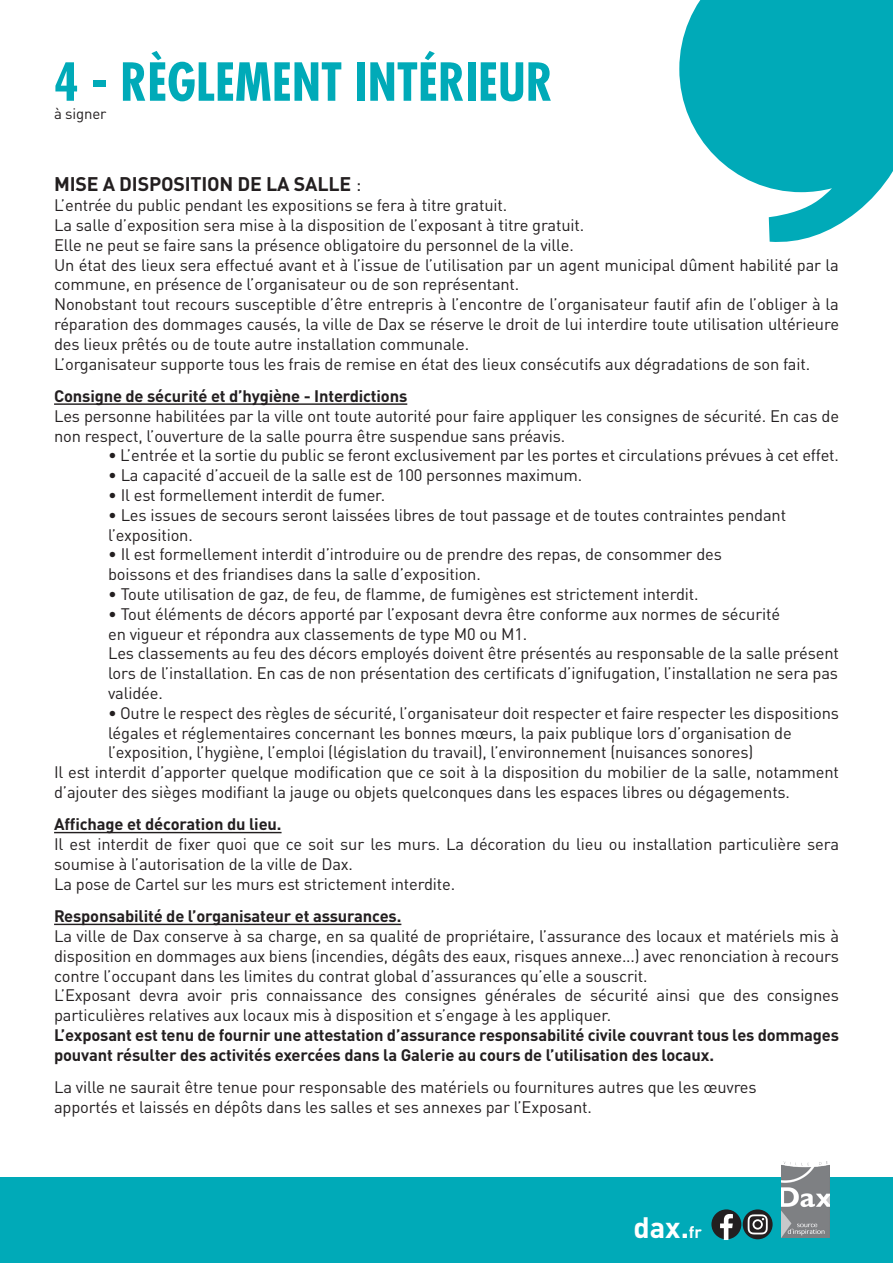
<style>
.page{position:relative;width:893px;height:1263px;background:#fff}
.page>*{position:absolute;margin:0;border:0;box-sizing:border-box;transform-origin:0 0}
.t1{font:700 condensed 51px "Futura Std";color:#00aab8}
.t2{font:700 29.1px "DINOT";color:#fff}
.t3{font:700 19.5px "DINOT";letter-spacing:-.01em;color:#231f20}
.t4{font:16.5px/19.8px "DINOT";letter-spacing:-.01em;color:#231f20}
.t5{font:700 16.5px/19.8px "DINOT";letter-spacing:-.01em;color:#231f20}
.t6{font:15px "DINOT";letter-spacing:-.01em;color:#231f20}
.s1{font-weight:400}
.s2{font-size:16.5px}
</style>
<div class="page">
<hr style="left:54px;top:403px;width:353px;height:2px;background:#231f20">
<hr style="left:54px;top:832px;width:228px;height:1px;background:#231f20">
<hr style="left:54px;top:924px;width:347px;height:1px;background:#231f20">
<div style="left:0;top:1178px;width:893px;height:85px;background:#00aab8"></div>
<img style="left:782px;top:1162px;width:47px;height:76px">
<div style="left:711px;top:1209px;width:30px;height:30px;background:#231f20;border-radius:50%"></div>
<svg style="left:743px;top:1209px;width:30px;height:30px"></svg>
<svg style="left:748px;top:1214px;width:20px;height:20px"></svg>
<svg style="left:720px;top:1214px;width:13px;height:26px"></svg>
<svg style="left:679px;top:0;width:214px;height:242px;fill:#00aab8"></svg>
<h1 class="t1" style="left:54px;top:50px;width:500px">4 - RÈGLEMENT INTÉRIEUR</h1>
<p class="t6" style="left:54px;top:104px;width:54px">à signer</p>
<p class="t3" style="left:54px;top:171px;width:309px">MISE A DISPOSITION DE LA SALLE <span class="s1">:</span></p>
<p class="t4" style="left:54px;top:195px;width:786px">L’entrée du public pendant les expositions se fera à titre gratuit.<br>La salle d’exposition sera mise à la disposition de l’exposant à titre gratuit.<br>Elle ne peut se faire sans la présence obligatoire du personnel de la ville.<br>Un état des lieux sera effectué avant et à l’issue de l’utilisation par un agent municipal dûment habilité par la commune, en présence de l’organisateur ou de son représentant.<br>Nonobstant tout recours susceptible d’être entrepris à l’encontre de l’organisateur fautif afin de l’obliger à la réparation des dommages causés, la ville de Dax se réserve le droit de lui interdire toute utilisation ultérieure des lieux prêtés ou de toute autre installation communale.<br>L’organisateur supporte tous les frais de remise en état des lieux consécutifs aux dégradations de son fait.</p>
<p class="t5" style="left:54px;top:386px;width:355px">Consigne de sécurité et d’hygiène - Interdictions</p>
<p class="t4" style="left:54px;top:406px;width:786px">Les personne habilitées par la ville ont toute autorité pour faire appliquer les consignes de sécurité. En cas de non respect, l’ouverture de la salle pourra être suspendue sans préavis.</p>
<p class="t4" style="left:108px;top:445px;width:732px">• L’entrée et la sortie du public se feront exclusivement par les portes et circulations prévues à cet effet.</p>
<p class="t4" style="left:108px;top:465px;width:476px">• La capacité d’accueil de la salle est de 100 personnes maximum.</p>
<p class="t4" style="left:108px;top:485px;width:279px">• Il est formellement interdit de fumer.</p>
<p class="t4" style="left:108px;top:505px;width:679px">• Les issues de secours seront laissées libres de tout passage et de toutes contraintes pendant l’exposition.</p>
<p class="t4" style="left:108px;top:544px;width:615px">• Il est formellement interdit d’introduire ou de prendre des repas, de consommer des boissons et des friandises dans la salle d’exposition.</p>
<p class="t4" style="left:108px;top:584px;width:592px">• Toute utilisation de gaz, de feu, de flamme, de fumigènes est strictement interdit.</p>
<p class="t4" style="left:108px;top:604px;width:732px">• Tout éléments de décors apporté par l’exposant devra être conforme aux normes de sécurité<br>en vigueur et répondra aux classements de type M0 ou M1.<br>Les classements au feu des décors employés doivent être présentés au responsable de la salle présent lors de l’installation. En cas de non présentation des certificats d’ignifugation, l’installation ne sera pas validée.</p>
<p class="t4" style="left:108px;top:703px;width:732px">• Outre le respect des règles de sécurité, l’organisateur doit respecter et faire respecter les dispositions</p>
<p class="t4" style="left:108px;top:722px;width:685px">légales et réglementaires concernant les bonnes mœurs, la paix publique lors d’organisation de</p>
<p class="t4" style="left:108px;top:742px;width:647px">l’exposition, l’hygiène, l’emploi (législation du travail), l’environnement (nuisances sonores)</p>
<p class="t4" style="left:54px;top:762px;width:786px">Il est interdit d’apporter quelque modification que ce soit à la disposition du mobilier de la salle, notamment</p>
<p class="t4" style="left:54px;top:782px;width:737px">d’ajouter des sièges modifiant la jauge ou objets quelconques dans les espaces libres ou dégagements.</p>
<p class="t5" style="left:54px;top:814px;width:229px">Affichage et décoration du lieu.</p>
<p class="t4" style="left:54px;top:834px;width:786px">Il est interdit de fixer quoi que ce soit sur les murs. La décoration du lieu ou installation particulière sera soumise à l’autorisation de la ville de Dax.<br>La pose de Cartel sur les murs est strictement interdite.</p>
<p class="t5" style="left:54px;top:906px;width:349px">Responsabilité de l’organisateur et assurances.</p>
<p class="t4" style="left:54px;top:926px;width:786px">La ville de Dax conserve à sa charge, en sa qualité de propriétaire, l’assurance des locaux et matériels mis à disposition en dommages aux biens (incendies, dégâts des eaux, risques annexe...) avec renonciation à recours contre l’occupant dans les limites du contrat global d’assurances qu’elle a souscrit.<br>L’Exposant devra avoir pris connaissance des consignes générales de sécurité ainsi que des consignes particulières relatives aux locaux mis à disposition et s’engage à les appliquer.</p>
<p class="t5" style="left:54px;top:1025px;width:786px">L’exposant est tenu de fournir une attestation d’assurance responsabilité civile couvrant tous les dommages pouvant résulter des activités exercées dans la Galerie au cours de l’utilisation des locaux.</p>
<p class="t4" style="left:54px;top:1077px;width:704px">La ville ne saurait être tenue pour responsable des matériels ou fournitures autres que les œuvres apportés et laissés en dépôts dans les salles et ses annexes par l’Exposant.</p>
<h2 class="t2" style="left:633px;top:1208px;width:70px">dax.<span class="s2">fr</span></h2>
</div>
